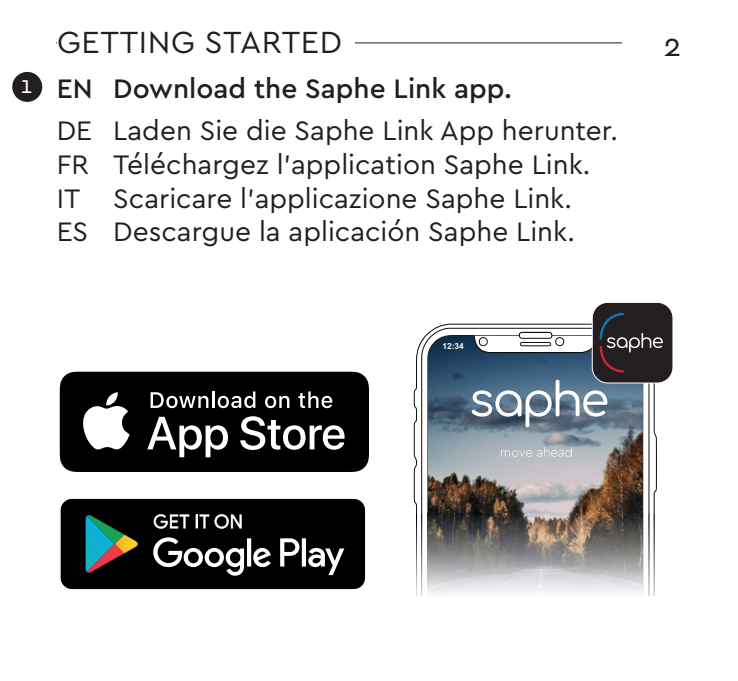
<style>
.page{position:relative;width:738px;height:681px;background:#fff}
.page>*{position:absolute;margin:0;border:0;box-sizing:border-box;transform-origin:0 0}
.t1{font:32px "Cera PRO";letter-spacing:.02em;color:#231f20}
.t2{font:28px/33.6px "Cera PRO";color:#231f20}
.t3{font:500 28px "Cera Pro";color:#231f20}
.t4{font:24px "Cera PRO";color:#fff}
.t5{font:700 8.4px "Arial";color:#fff}
</style>
<div class="page">
<hr style="left:57px;top:42px;width:563px;height:2px;background:#231f20">
<div style="left:12px;top:72px;width:30px;height:30px;background:#231f20;border-radius:50%"></div>
<div style="left:57px;top:27px;width:297px;height:26px;background:#fff"></div>
<div style="left:61px;top:498px;width:304px;height:90px;background:#000001;border-radius:11px"></div>
<svg style="left:153px;top:514px;width:36px;height:14px"></svg>
<svg style="left:195px;top:514px;width:46px;height:14px"></svg>
<svg style="left:153px;top:537px;width:191px;height:38px"></svg>
<svg style="left:85px;top:515px;width:53px;height:58px"></svg>
<div style="left:60px;top:371px;width:309px;height:101px;background:#000001"></div>
<svg style="left:80px;top:392px;width:49px;height:57px"></svg>
<svg style="left:147px;top:416px;width:81px;height:41px"></svg>
<svg style="left:240px;top:416px;width:104px;height:34px"></svg>
<svg style="left:150px;top:392px;width:13px;height:16px"></svg>
<svg style="left:166px;top:395px;width:11px;height:13px"></svg>
<svg style="left:179px;top:391px;width:35px;height:17px"></svg>
<svg style="left:217px;top:395px;width:12px;height:13px"></svg>
<svg style="left:231px;top:391px;width:24px;height:17px"></svg>
<svg style="left:265px;top:395px;width:11px;height:13px"></svg>
<svg style="left:279px;top:395px;width:10px;height:13px"></svg>
<svg style="left:298px;top:391px;width:34px;height:17px"></svg>
<svg style="left:413px;top:323px;width:243px;height:190px"></svg>
<svg style="left:421px;top:327px;width:228px;height:186px;background:#85878a"></svg>
<img style="left:416px;top:513px;width:238px;height:82px">
<img style="left:421px;top:513px;width:228px;height:82px">
<svg style="left:471px;top:302px;width:202px;height:125px"></svg>
<p class="t4" style="left:21px;top:69px;width:13px">1</p>
<p class="t1" style="left:57px;top:21px;width:286px">GETTING STARTED</p>
<p class="t3" style="left:113px;top:70px;width:400px">Download the Saphe Link app.</p>
<p class="t2" style="left:113px;top:113px;width:506px">Laden Sie die Saphe Link App herunter.</p>
<p class="t2" style="left:113px;top:146px;width:478px">Téléchargez l’application Saphe Link.</p>
<p class="t2" style="left:113px;top:180px;width:460px">Scaricare l’applicazione Saphe Link.</p>
<p class="t2" style="left:113px;top:214px;width:463px">Descargue la aplicación Saphe Link.</p>
<p class="t3" style="left:57px;top:70px;width:37px">EN</p>
<p class="t2" style="left:57px;top:113px;width:37px">DE</p>
<p class="t2" style="left:57px;top:146px;width:34px">FR<br>IT<br>ES</p>
<p class="t5" style="left:442px;top:340px;width:23px">12:34</p>
<p class="t1" style="left:663px;top:24px;width:19px">2</p>
</div>
